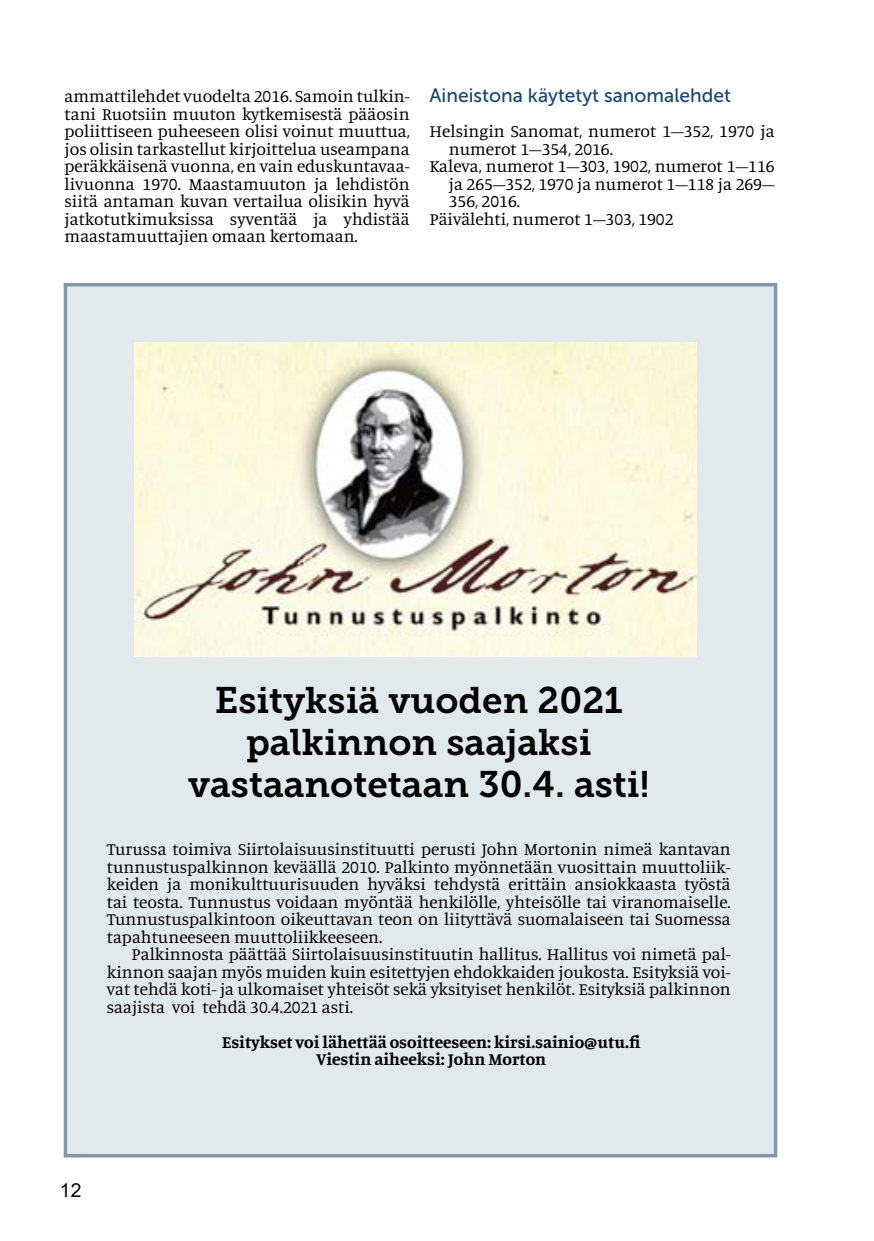
<style>
.page{position:relative;width:874px;height:1241px;background:#fff}
.page>*{position:absolute;margin:0;border:0;box-sizing:border-box;transform-origin:0 0}
.t1{font:36.75px/42px "Museo Slab 700";color:#000;text-align:center}
.t2{font:19.25px "Museo Sans 500";color:#154575}
.t3{font:19.25px "Arial";color:#000}
.t4{font:17.5px/17.5px "Manuale";color:#000;text-align:justify}
.t5{font:700 17.5px/17.5px "Manuale";color:#000;text-align:center}
</style>
<div class="page">
<div style="left:64px;top:283px;width:712px;height:874px;background:#e2e9ed;border:4px solid #8097ac"></div>
<img style="left:134px;top:342px;width:562px;height:314px">
<p class="t4" style="left:64px;top:87px;width:346px">ammattilehdet vuodelta 2016. Samoin tulkin&shy;tani Ruotsiin muuton kytkemisestä pääosin poliittiseen puheeseen olisi voinut muuttua, jos olisin tarkastellut kirjoittelua useampana peräkkäisenä vuonna, en vain eduskuntavaa&shy;livuonna 1970. Maastamuuton ja lehdistön siitä antaman kuvan vertailua olisikin hyvä jatkotutkimuksissa syventää ja yhdistää maastamuuttajien omaan kertomaan.</p>
<p class="t2" style="left:429px;top:85px;width:303px">Aineistona käytetyt sanomalehdet</p>
<p class="t4" style="left:429px;top:122px;width:346px">Helsingin Sanomat, numerot 1–352, 1970 ja</p>
<p class="t4" style="left:448px;top:139px;width:165px">numerot 1–354, 2016.</p>
<p class="t4" style="left:429px;top:157px;width:346px">Kaleva, numerot 1–303, 1902, numerot 1–116</p>
<p class="t4" style="left:448px;top:174px;width:327px">ja 265–352, 1970 ja numerot 1–118 ja 269–</p>
<p class="t4" style="left:448px;top:192px;width:73px">356, 2016.</p>
<p class="t4" style="left:429px;top:209px;width:245px">Päivälehti, numerot 1–303, 1902</p>
<h1 class="t1" style="left:188px;top:679px;width:463px">Esityksiä vuoden 2021 palkinnon saajaksi vastaanotetaan 30.4. asti!</h1>
<p class="t4" style="left:107px;top:839px;width:625px">Turussa toimiva Siirtolaisuusinstituutti perusti John Mortonin nimeä kantavan tunnustuspalkinnon keväällä 2010. Palkinto myönnetään vuosittain muuttoliik&shy;keiden ja monikulttuurisuuden hyväksi tehdystä erittäin ansiokkaasta työstä tai teosta. Tunnustus voidaan myöntää henkilölle, yhteisölle tai viranomaiselle.<br>Tunnustuspalkintoon oikeuttavan teon on liityttävä suomalaiseen tai Suomessa tapahtuneeseen muuttoliikkeeseen.</p>
<p class="t4" style="left:107px;top:944px;width:625px;text-indent:25px">Palkinnosta päättää Siirtolaisuusinstituutin hallitus. Hallitus voi nimetä pal&shy;kinnon saajan myös muiden kuin esitettyjen ehdokkaiden joukosta. Esityksiä voi&shy;vat tehdä koti- ja ulkomaiset yhteisöt sekä yksityiset henkilöt. Esityksiä palkinnon saajista voi tehdä 30.4.2021 asti.</p>
<p class="t5" style="left:222px;top:1032px;width:420px">Esitykset voi lähettää osoitteeseen: kirsi.sainio@utu.fi<br>Viestin aiheeksi: John Morton</p>
<p class="t3" style="left:60px;top:1176px;width:23px">12</p>
</div>
